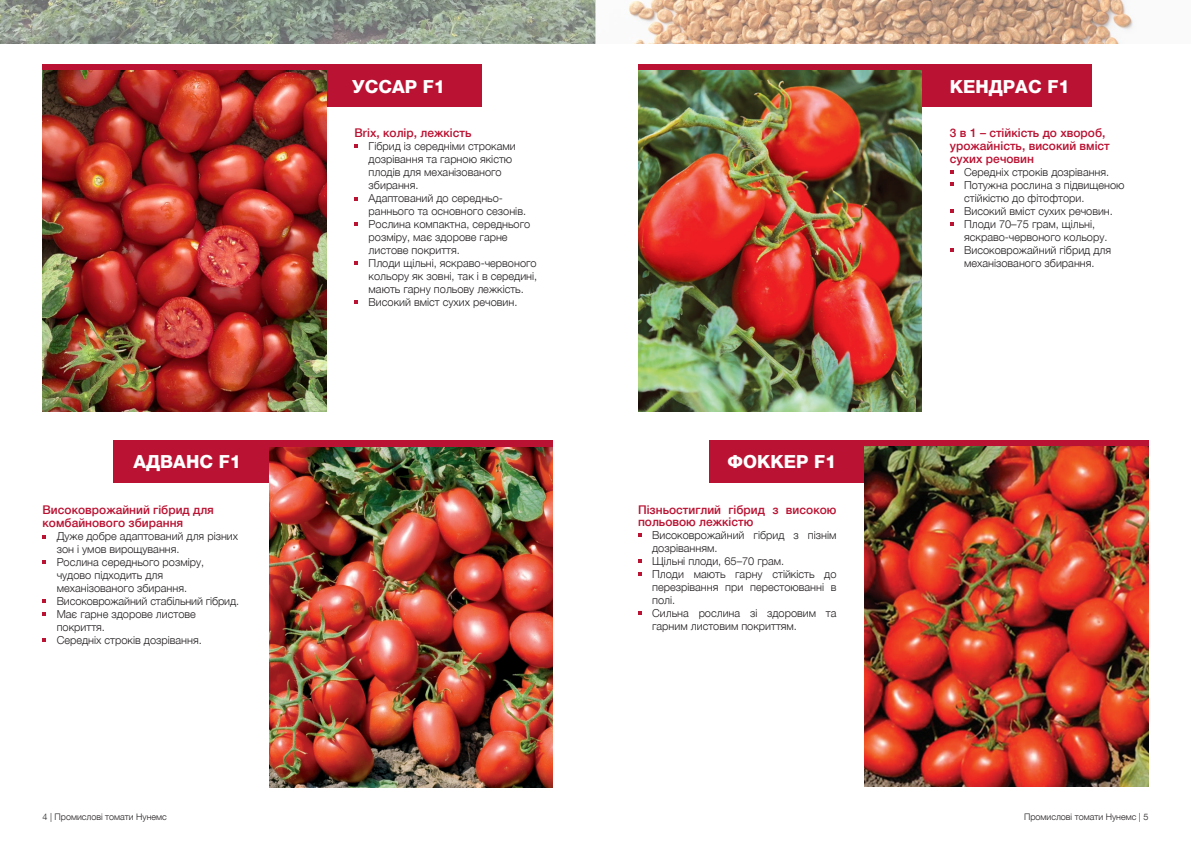
<style>
.page{position:relative;width:1191px;height:842px;background:#fff}
.page>*{position:absolute;margin:0;border:0;box-sizing:border-box;transform-origin:0 0}
.t1{font:800 18px "Helvetica Neue LTCYR";color:#fff}
.t2{font:500 12px/13px "Helvetica Neue LTCYR";color:#ba1232}
.t3{font:300 11px/13px "Helvetica Neue LTCYR";color:#231f20}
.t4{font:300 9px "Helvetica Neue LTCYR";color:#231f20}
</style>
<div class="page">
<div style="left:113px;top:440px;width:440px;height:42px;background:#ba1232"></div>
<div style="left:709px;top:440px;width:439px;height:42px;background:#ba1232"></div>
<img style="left:269px;top:447px;width:284px;height:340px">
<img style="left:865px;top:446px;width:283px;height:341px">
<div style="left:43px;top:64px;width:439px;height:42px;background:#ba1232"></div>
<div style="left:638px;top:64px;width:453px;height:42px;background:#ba1232"></div>
<img style="left:43px;top:71px;width:283px;height:340px">
<img style="left:638px;top:71px;width:283px;height:340px">
<img style="left:0;top:0;width:1133px;height:43px">
<svg style="left:354px;top:144px;width:4px;height:4px"></svg>
<svg style="left:354px;top:197px;width:4px;height:4px"></svg>
<svg style="left:354px;top:222px;width:4px;height:4px"></svg>
<svg style="left:354px;top:261px;width:4px;height:3px"></svg>
<svg style="left:354px;top:300px;width:4px;height:3px"></svg>
<svg style="left:950px;top:170px;width:3px;height:4px"></svg>
<svg style="left:950px;top:182px;width:3px;height:4px"></svg>
<svg style="left:950px;top:209px;width:3px;height:4px"></svg>
<svg style="left:638px;top:533px;width:3px;height:4px"></svg>
<svg style="left:638px;top:559px;width:3px;height:4px"></svg>
<svg style="left:638px;top:572px;width:3px;height:4px"></svg>
<svg style="left:638px;top:611px;width:3px;height:4px"></svg>
<svg style="left:43px;top:560px;width:3px;height:4px"></svg>
<svg style="left:43px;top:612px;width:3px;height:4px"></svg>
<svg style="left:43px;top:638px;width:3px;height:4px"></svg>
<h1 class="t1" style="left:352px;top:77px;width:95px">УССАР F1</h1>
<h1 class="t1" style="left:950px;top:77px;width:121px">КЕНДРАС F1</h1>
<p class="t2" style="left:354px;top:126px;width:118px">Brix, колір, лежкість</p>
<p class="t3" style="left:369px;top:139px;width:170px">Гібрид із середніми строками дозрівання та гарною якістю плодів для механізованого збирання.<br>Адаптований до середньо&shy;раннього та основного сезонів.<br>Рослина компактна, середнього розміру, має здорове гарне листове покриття.<br>Плоди щільні, яскраво-червоного кольору як зовні, так і в середині, мають гарну польову лежкість.<br>Високий вміст сухих речовин.</p>
<h1 class="t1" style="left:134px;top:452px;width:109px">АДВАНС F1</h1>
<h1 class="t1" style="left:727px;top:452px;width:110px">ФОККЕР F1</h1>
<p class="t2" style="left:43px;top:503px;width:173px">Високоврожайний гібрид для комбайнового збирання</p>
<p class="t3" style="left:57px;top:530px;width:184px">Дуже добре адаптований для різних зон і умов вирощування.<br>Рослина середнього розміру, чудово підходить для механізованого збирання.<br>Високоврожайний стабільний гібрид.<br>Має гарне здорове листове покриття.<br>Середніх строків дозрівання.</p>
<p class="t2" style="left:638px;top:504px;width:200px;line-height:12px">Пізньостиглий гібрид з високою польовою лежкістю</p>
<p class="t3" style="left:652px;top:529px;width:186px">Високоврожайний гібрид з пізнім дозріванням.<br>Щільні плоди, 65–70 грам.<br>Плоди мають гарну стійкість до перезрівання при перестоюванні в полі.<br>Сильна рослина зі здоровим та гарним листовим покриттям.</p>
<p class="t2" style="left:950px;top:126px;width:161px">3 в 1 – стійкість до хвороб, урожайність, високий вміст сухих речовин</p>
<p class="t3" style="left:964px;top:165px;width:162px">Середніх строків дозрівання.<br>Потужна рослина з підвищеною стійкістю до фітофтори.<br>Високий вміст сухих речовин.<br>Плоди 70–75 грам, щільні, яскраво-червоного кольору.<br>Високоврожайний гібрид для механізованого збирання.</p>
<p class="t4" style="left:43px;top:812px;width:126px">4 | Промислові томати Нунемс</p>
<p class="t4" style="left:1024px;top:812px;width:126px">Промислові томати Нунемс | 5</p>
</div>
